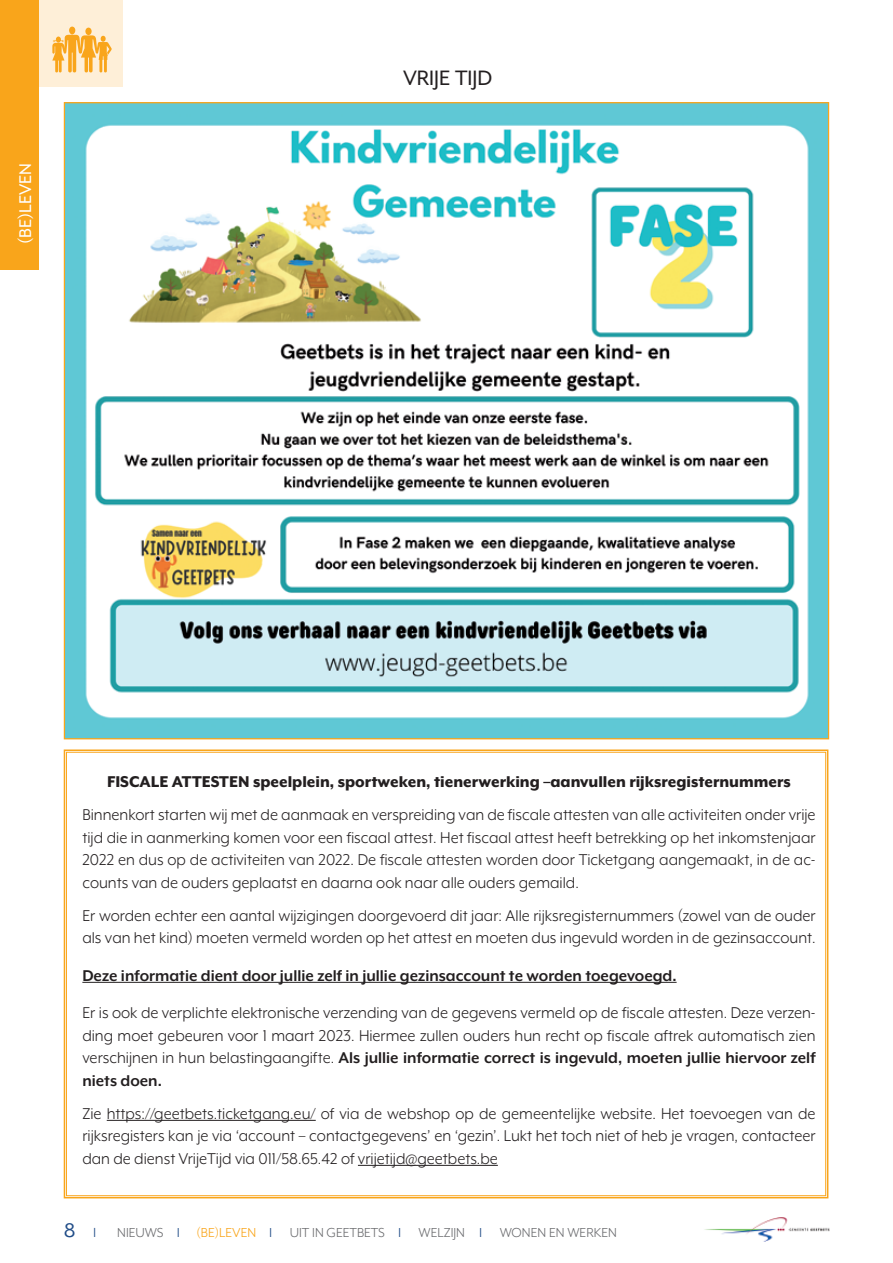
<style>
.page{position:relative;width:893px;height:1263px;background:#fff}
.page>*{position:absolute;margin:0;border:0;box-sizing:border-box;transform-origin:0 0}
.t1{font:24px "Mr Eaves XL Mod OT";color:#231f20}
.t2{font:22.5px "Mr Eaves XL Mod OT";color:#214d88}
.t3{font:19.5px "Mr Eaves XL Mod OT";color:#fff}
.t4{font:18px/22.5px "Mr Eaves XL Mod OT";color:#231f20;text-align:justify}
.t5{font:800 18px "Mr Eaves XL Mod OT";color:#231f20}
.t6{font:700 18px "Mr Eaves XL Mod OT";color:#231f20}
.t7{font:15px "Mr Eaves XL Mod OT";color:#6c6d70}
.s1{font-weight:700}
.s2{color:#214d88}
.s3{color:#f9a51b}
</style>
<div class="page">
<div style="left:32px;top:0;width:91px;height:86px;background:#feefd8"></div>
<div style="left:0;top:0;width:38px;height:269px;background:#f9a51b"></div>
<svg style="left:52px;top:27px;width:60px;height:45px"></svg>
<img style="left:704px;top:1217px;width:126px;height:25px">
<img style="left:66px;top:104px;width:761px;height:633px">
<svg style="left:63px;top:749px;width:766px;height:450px"></svg>
<p class="t3" style="left:15px;top:244px;width:82px;rotate:-90deg">(BE)LEVEN</p>
<h1 class="t1" style="left:403px;top:65px;width:91px">VRIJE TIJD</h1>
<p class="t5" style="left:107px;top:771px;width:685px">FISCALE ATTESTEN speelplein, sportweken, tienerwerking –aanvullen rijksregisternummers</p>
<p class="t4" style="left:82px;top:803px;width:735px">Binnenkort starten wij met de aanmaak en verspreiding van de fiscale attesten van alle activiteiten onder vrije tijd die in aanmerking komen voor een fiscaal attest. Het fiscaal attest heeft betrekking op het inkomstenjaar 2022 en dus op de activiteiten van 2022. De fiscale attesten worden door Ticketgang aangemaakt, in de ac&shy;counts van de ouders geplaatst en daarna ook naar alle ouders gemaild.</p>
<p class="t4" style="left:82px;top:904px;width:735px">Er worden echter een aantal wijzigingen doorgevoerd dit jaar: Alle rijksregisternummers (zowel van de ouder als van het kind) moeten vermeld worden op het attest en moeten dus ingevuld worden in de gezinsaccount.</p>
<p class="t6" style="left:82px;top:965px;width:596px">Deze informatie dient door jullie zelf in jullie gezinsaccount te worden toegevoegd.</p>
<p class="t4" style="left:82px;top:1001px;width:735px">Er is ook de verplichte elektronische verzending van de gegevens vermeld op de fiscale attesten. Deze verzen&shy;ding moet gebeuren voor 1 maart 2023. Hiermee zullen ouders hun recht op fiscale aftrek automatisch zien verschijnen in hun belastingaangifte. <span class="s1">Als jullie informatie correct is ingevuld, moeten jullie hiervoor zelf niets doen.</span></p>
<p class="t4" style="left:82px;top:1102px;width:735px">Zie https://geetbets.ticketgang.eu/ of via de webshop op de gemeentelijke website. Het toevoegen van de rijksregisters kan je via ‘account – contactgegevens’ en ‘gezin’. Lukt het toch niet of heb je vragen, contacteer dan de dienst VrijeTijd via 011/58.65.42 of vrijetijd@geetbets.be</p>
<p class="t2" style="left:64px;top:1217px;width:13px">8</p>
<p class="t7" style="left:117px;top:1224px;width:501px">NIEUWS <span class="s2">❘</span> <span class="s3">(BE)LEVEN</span> <span class="s2">❘</span> UIT IN GEETBETS <span class="s2">❘</span> WELZIJN <span class="s2">❘</span> WONEN EN WERKEN</p>
</div>
